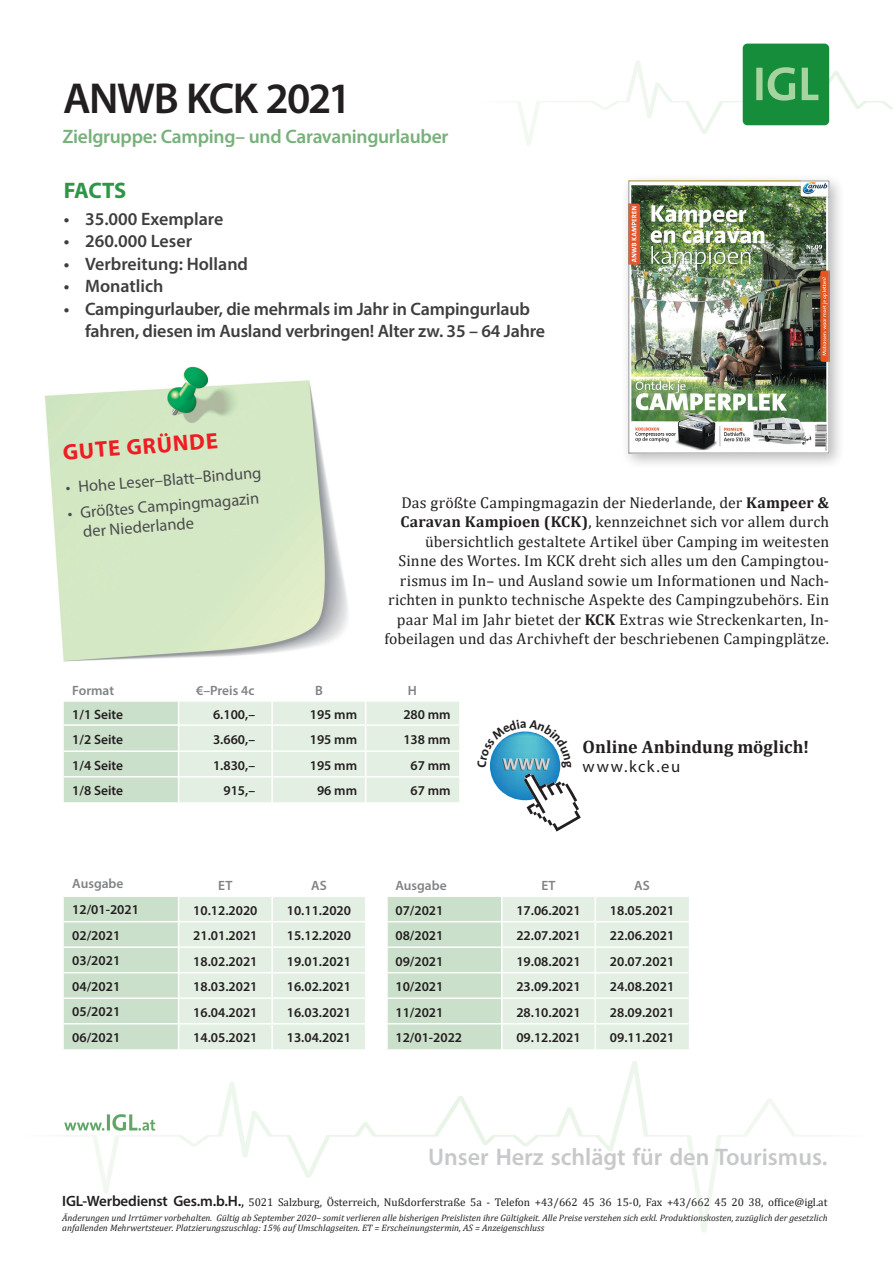
<style>
.page{position:relative;width:893px;height:1263px;background:#fff}
.page>*{position:absolute;margin:0;border:0;box-sizing:border-box;transform-origin:0 0}
.Head_schwarz{font:600 43.5px "Myriad Pro";letter-spacing:-.04em;color:#231f20}
.t1{font:600 24px "Myriad Pro";color:#c7c8ca}
.t2{font:700 22.5px "Myriad Pro";color:#ee1d23}
.Facts{font:700 22.5px "Myriad Pro";letter-spacing:-.015em;color:#2e9647}
.Subhead_grün{font:600 19.5px "Myriad Pro";letter-spacing:-.015em;color:#77b17a}
.t3{font:600 18px/22.5px "Myriad Pro";letter-spacing:-.01em;color:#3e3e3f}
.Haft_Fließ{font:700 18px "Cambria";letter-spacing:.005em;color:#231f20}
.Haft_Fließ-2{font:16.65px "Myriad Pro";letter-spacing:.085em;color:#231f20}
.t4{font:16.5px/19.2px "Myriad Pro";color:#4b4c4d}
.Fließ{font:15.75px/19.5px "Cambria";letter-spacing:.01em;color:#231f20;text-align:right}
.t5{font:600 13.5px "Myriad Pro";color:#231f20}
.t6{font:600 13.5px "Myriad Pro";color:#808285}
.t7{font:11.25px "Cambria";color:#231f20}
.t8{font:italic 9.3px/10.5px "Cambria";color:#231f20}
.s1{font-weight:700}
.s2{font-family:"Myriad Pro";font-weight:600;font-size:15px}
.s3{font-size:15px}
</style>
<div class="page">
<svg style="left:57px;top:1061px;width:779px;height:171px"></svg>
<div style="left:743px;top:44px;width:86px;height:81px;background:#168d3b;border-radius:5px"></div>
<svg style="left:510px;top:60px;width:383px;height:85px"></svg>
<img style="left:44px;top:366px;width:304px;height:296px">
<div style="left:621px;top:173px;width:224px;height:296px;background:#231f20;opacity:.3"></div>
<img style="left:631px;top:183px;width:196px;height:268px">
<div style="left:629px;top:181px;width:200px;height:272px;border:1px solid #939598"></div>
<div style="left:64px;top:897px;width:114px;height:152px;background:#cbe0cb"></div>
<svg style="left:179px;top:897px;width:510px;height:152px;background:#deebdd"></svg>
<hr style="left:271px;top:897px;width:2px;height:24px;background:#fff">
<hr style="left:386px;top:897px;width:2px;height:24px;background:#fff">
<hr style="left:64px;top:921px;width:115px;height:1px;background:#fff">
<hr style="left:179px;top:921px;width:93px;height:1px;background:#fff">
<hr style="left:272px;top:921px;width:94px;height:1px;background:#fff">
<hr style="left:271px;top:922px;width:2px;height:24px;background:#fff">
<hr style="left:387px;top:921px;width:115px;height:1px;background:#fff">
<hr style="left:386px;top:922px;width:2px;height:24px;background:#fff">
<hr style="left:502px;top:921px;width:93px;height:1px;background:#fff">
<hr style="left:595px;top:921px;width:94px;height:1px;background:#fff">
<hr style="left:64px;top:946px;width:115px;height:2px;background:#fff">
<hr style="left:179px;top:946px;width:93px;height:2px;background:#fff">
<hr style="left:272px;top:946px;width:94px;height:2px;background:#fff">
<hr style="left:271px;top:948px;width:2px;height:24px;background:#fff">
<hr style="left:387px;top:946px;width:115px;height:2px;background:#fff">
<hr style="left:386px;top:948px;width:2px;height:24px;background:#fff">
<hr style="left:502px;top:946px;width:93px;height:2px;background:#fff">
<hr style="left:595px;top:946px;width:94px;height:2px;background:#fff">
<hr style="left:64px;top:972px;width:115px;height:1px;background:#fff">
<hr style="left:179px;top:972px;width:93px;height:1px;background:#fff">
<hr style="left:272px;top:972px;width:94px;height:1px;background:#fff">
<hr style="left:271px;top:973px;width:2px;height:24px;background:#fff">
<hr style="left:387px;top:972px;width:115px;height:1px;background:#fff">
<hr style="left:386px;top:973px;width:2px;height:24px;background:#fff">
<hr style="left:502px;top:972px;width:93px;height:1px;background:#fff">
<hr style="left:595px;top:972px;width:94px;height:1px;background:#fff">
<hr style="left:64px;top:997px;width:115px;height:2px;background:#fff">
<hr style="left:179px;top:997px;width:93px;height:2px;background:#fff">
<hr style="left:272px;top:997px;width:94px;height:2px;background:#fff">
<hr style="left:271px;top:999px;width:2px;height:24px;background:#fff">
<hr style="left:387px;top:997px;width:115px;height:2px;background:#fff">
<hr style="left:386px;top:999px;width:2px;height:24px;background:#fff">
<hr style="left:502px;top:997px;width:93px;height:2px;background:#fff">
<hr style="left:595px;top:997px;width:94px;height:2px;background:#fff">
<hr style="left:64px;top:1023px;width:115px;height:1px;background:#fff">
<hr style="left:179px;top:1023px;width:93px;height:1px;background:#fff">
<hr style="left:272px;top:1023px;width:94px;height:1px;background:#fff">
<hr style="left:271px;top:1024px;width:2px;height:25px;background:#fff">
<svg style="left:365px;top:897px;width:22px;height:152px"></svg>
<hr style="left:387px;top:1023px;width:115px;height:1px;background:#fff">
<hr style="left:386px;top:1024px;width:2px;height:25px;background:#fff">
<hr style="left:502px;top:1023px;width:93px;height:1px;background:#fff">
<svg style="left:501px;top:897px;width:1px;height:152px"></svg>
<hr style="left:595px;top:1023px;width:94px;height:1px;background:#fff">
<svg style="left:595px;top:897px;width:1px;height:152px"></svg>
<svg style="left:64px;top:701px;width:395px;height:101px;background:#deebde"></svg>
<svg style="left:489px;top:731px;width:92px;height:100px"></svg>
<p class="Head_schwarz" style="left:63px;top:71px;width:290px">ANWB KCK 2021</p>
<p class="Subhead_grün" style="left:63px;top:124px;width:387px">Zielgruppe: Camping– und Caravaningurlauber</p>
<p class="Facts" style="left:64px;top:175px;width:64px">FACTS</p>
<p class="t3" style="left:64px;top:207px;width:161px">• 35.000 Exemplare</p>
<p class="t3" style="left:64px;top:229px;width:130px">• 260.000 Leser</p>
<p class="t3" style="left:64px;top:252px;width:186px">• Verbreitung: Holland</p>
<p class="t3" style="left:64px;top:274px;width:101px">• Monatlich</p>
<p class="t3" style="left:85px;top:297px;width:462px;text-indent:-21px">• Campingurlauber, die mehrmals im Jahr in Campingurlaub fahren, diesen im Ausland verbringen! Alter zw. 35 – 64 Jahre</p>
<p class="t2" style="left:62px;top:438px;width:157px;rotate:-5deg">GUTE GRÜNDE</p>
<p class="t4" style="left:65px;top:479px;width:198px;rotate:-5deg">• Hohe Leser–Blatt–Bindung</p>
<p class="t4" style="left:81px;top:503px;width:180px;text-indent:-14px;rotate:-5deg">• Größtes Campingmagazin der Niederlande</p>
<p class="Fließ" style="left:384px;top:492px;width:446px">Das größte Campingmagazin der Niederlande, der <span class="s1">Kampeer &amp; Caravan Kampioen (KCK)</span>, kennzeichnet sich vor allem durch übersichtlich gestaltete Artikel über Camping im weitesten Sinne des Wortes. Im KCK dreht sich alles um den Campingtou&shy;rismus im In– und Ausland sowie um Informationen und Nach&shy;richten in punkto technische Aspekte des Campingzubehörs. Ein paar Mal im Jahr bietet der <span class="s1">KCK</span> Extras wie Streckenkarten, In&shy;fobeilagen und das Archivheft der beschriebenen Campingplätze.</p>
<p class="t6" style="left:72px;top:682px;width:43px">Format</p>
<p class="t6" style="left:196px;top:682px;width:60px">€–Preis 4c</p>
<p class="t6" style="left:315px;top:682px;width:9px">B</p>
<p class="t6" style="left:408px;top:682px;width:11px">H</p>
<p class="t5" style="left:72px;top:705px;width:52px">1/1 Seite</p>
<p class="t5" style="left:213px;top:705px;width:44px">6.100,–</p>
<p class="t5" style="left:310px;top:705px;width:49px">195 mm</p>
<p class="t5" style="left:403px;top:705px;width:49px">280 mm</p>
<p class="t5" style="left:72px;top:731px;width:52px">1/2 Seite</p>
<p class="t5" style="left:213px;top:731px;width:44px">3.660,–</p>
<p class="t5" style="left:310px;top:731px;width:49px">195 mm</p>
<p class="t5" style="left:403px;top:731px;width:49px">138 mm</p>
<p class="t5" style="left:72px;top:756px;width:52px">1/4 Seite</p>
<p class="t5" style="left:213px;top:756px;width:44px">1.830,–</p>
<p class="t5" style="left:310px;top:756px;width:49px">195 mm</p>
<p class="t5" style="left:411px;top:756px;width:42px">67 mm</p>
<p class="t5" style="left:72px;top:782px;width:52px">1/8 Seite</p>
<p class="t5" style="left:223px;top:782px;width:33px">915,–</p>
<p class="t5" style="left:317px;top:782px;width:42px">96 mm</p>
<p class="t5" style="left:411px;top:782px;width:42px">67 mm</p>
<p class="Haft_Fließ" style="left:583px;top:734px;width:228px">Online Anbindung möglich!</p>
<p class="Haft_Fließ-2" style="left:583px;top:756px;width:99px">www.kck.eu</p>
<p class="t6" style="left:72px;top:875px;width:53px">Ausgabe</p>
<p class="t6" style="left:218px;top:877px;width:16px">ET</p>
<p class="t6" style="left:311px;top:877px;width:17px">AS</p>
<p class="t6" style="left:395px;top:877px;width:53px">Ausgabe</p>
<p class="t6" style="left:541px;top:877px;width:16px">ET</p>
<p class="t6" style="left:634px;top:877px;width:17px">AS</p>
<p class="t5" style="left:72px;top:901px;width:68px">12/01-2021</p>
<p class="t5" style="left:193px;top:901px;width:66px">10.12.2020</p>
<p class="t5" style="left:287px;top:901px;width:66px">10.11.2020</p>
<p class="t5" style="left:395px;top:901px;width:49px">07/2021</p>
<p class="t5" style="left:516px;top:901px;width:66px">17.06.2021</p>
<p class="t5" style="left:610px;top:901px;width:66px">18.05.2021</p>
<p class="t5" style="left:72px;top:926px;width:49px">02/2021</p>
<p class="t5" style="left:193px;top:927px;width:66px">21.01.2021</p>
<p class="t5" style="left:287px;top:927px;width:66px">15.12.2020</p>
<p class="t5" style="left:395px;top:927px;width:49px">08/2021</p>
<p class="t5" style="left:516px;top:927px;width:66px">22.07.2021</p>
<p class="t5" style="left:610px;top:927px;width:66px">22.06.2021</p>
<p class="t5" style="left:72px;top:952px;width:49px">03/2021</p>
<p class="t5" style="left:193px;top:952px;width:66px">18.02.2021</p>
<p class="t5" style="left:287px;top:952px;width:66px">19.01.2021</p>
<p class="t5" style="left:395px;top:952px;width:49px">09/2021</p>
<p class="t5" style="left:516px;top:952px;width:66px">19.08.2021</p>
<p class="t5" style="left:610px;top:952px;width:66px">20.07.2021</p>
<p class="t5" style="left:72px;top:977px;width:49px">04/2021</p>
<p class="t5" style="left:193px;top:978px;width:66px">18.03.2021</p>
<p class="t5" style="left:287px;top:978px;width:66px">16.02.2021</p>
<p class="t5" style="left:395px;top:978px;width:49px">10/2021</p>
<p class="t5" style="left:516px;top:978px;width:66px">23.09.2021</p>
<p class="t5" style="left:610px;top:978px;width:66px">24.08.2021</p>
<p class="t5" style="left:72px;top:1003px;width:49px">05/2021</p>
<p class="t5" style="left:193px;top:1003px;width:66px">16.04.2021</p>
<p class="t5" style="left:287px;top:1003px;width:66px">16.03.2021</p>
<p class="t5" style="left:395px;top:1003px;width:49px">11/2021</p>
<p class="t5" style="left:516px;top:1003px;width:66px">28.10.2021</p>
<p class="t5" style="left:610px;top:1003px;width:66px">28.09.2021</p>
<p class="t5" style="left:72px;top:1029px;width:49px">06/2021</p>
<p class="t5" style="left:193px;top:1029px;width:66px">14.05.2021</p>
<p class="t5" style="left:287px;top:1029px;width:66px">13.04.2021</p>
<p class="t5" style="left:395px;top:1029px;width:68px">12/01-2022</p>
<p class="t5" style="left:516px;top:1029px;width:66px">09.12.2021</p>
<p class="t5" style="left:610px;top:1029px;width:66px">09.11.2021</p>
<h2 class="t1" style="left:428px;top:1141px;width:401px">Unser Herz schlägt für den Tourismus.</h2>
<p class="t7" style="left:62px;top:1195px;width:767px"><span class="s2">IGL-Werbedienst Ges.m.b.H.</span><span class="s3">,</span> 5021 Salzburg, Österreich, Nußdorferstraße 5a - Telefon +43/662 45 36 15-0, Fax +43/662 45 20 38, office@igl.at</p>
<p class="t8" style="left:62px;top:1212px;width:767px">Änderungen und Irrtümer vorbehalten. Gültig ab September 2020– somit verlieren alle bisherigen Preislisten ihre Gültigkeit. Alle Preise verstehen sich exkl. Produktionskosten, zuzüglich der gesetzlich anfallenden Mehrwertsteuer. Platzierungszuschlag: 15% auf Umschlagseiten. ET = Erscheinungstermin, AS = Anzeigenschluss</p>
</div>
